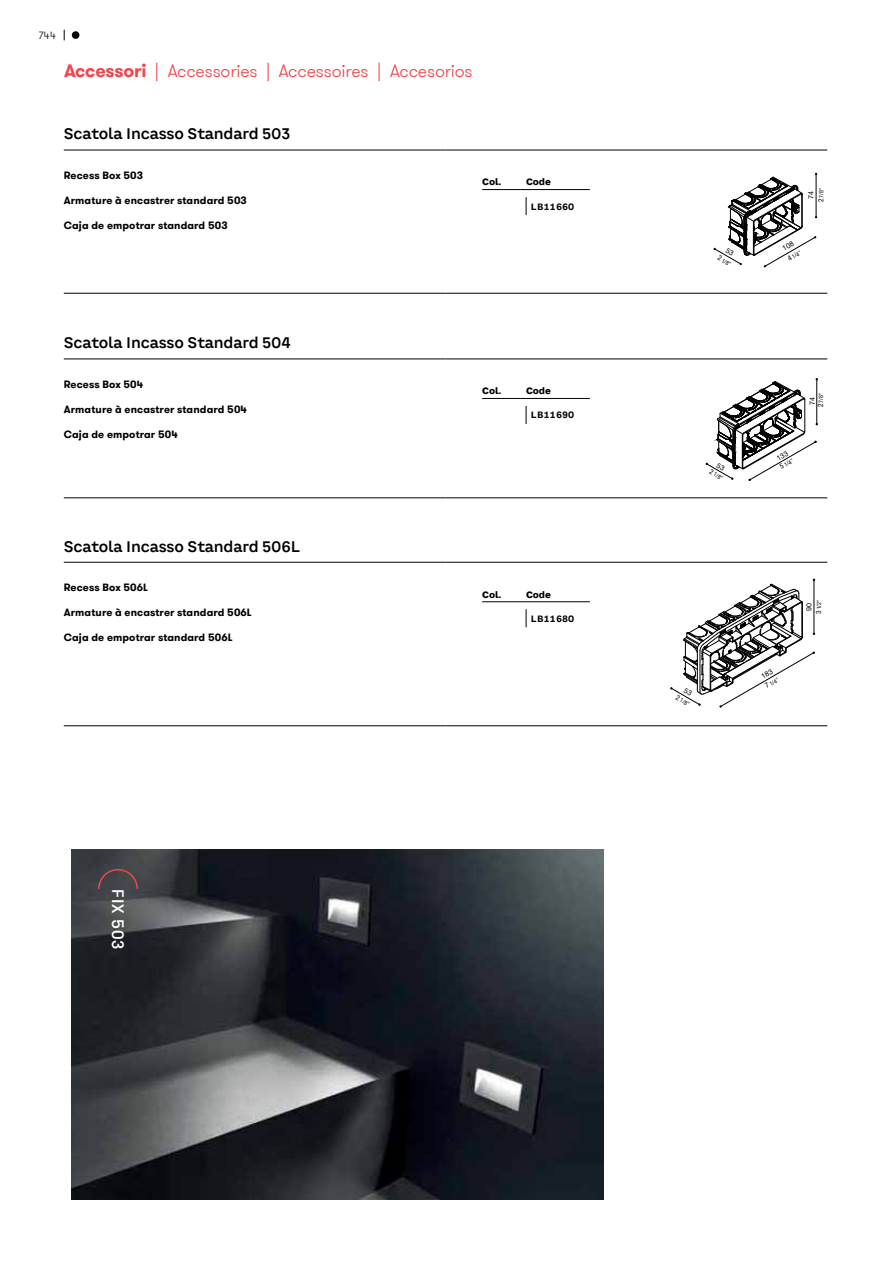
<style>
.page{position:relative;width:893px;height:1263px;background:#fff}
.page>*{position:absolute;margin:0;border:0;box-sizing:border-box;transform-origin:0 0}
.t1{font:300 18px "GT Walsheim Pro";letter-spacing:-.01em;color:#ef464e}
.t2{font:500 16.5px "GT Walsheim Pro";letter-spacing:.055em;color:#fff}
.t3{font:600 15px "CA Saygon Text";letter-spacing:-.01em;color:#040000}
.t4{font:700 10.5px "GT Walsheim Pro";letter-spacing:.01em;color:#040000}
.t5{font:300 10.5px "GT Walsheim Pro";color:#040000}
.t6{font:800 9px "CA Saygon Text";letter-spacing:-.01em;color:#040000}
.t7{font:9px "CA Saygon Text Bold Monospa";color:#040000}
.t8{font:7.2px "Helvetica Neue LTW1 G";color:#000}
.t9{font:condensed 6px "Helvetica Neue LTW1 G";color:#000}
.s1{font-weight:700}
.s2{font-size:7.2px}
</style>
<div class="page">
<hr style="left:64px;top:150px;width:381px;height:1px;background:#040000">
<hr style="left:64px;top:293px;width:381px;height:1px;background:#040000">
<hr style="left:446px;top:150px;width:381px;height:1px;background:#040000">
<hr style="left:446px;top:293px;width:381px;height:1px;background:#040000">
<hr style="left:482px;top:189px;width:108px;height:1px;background:#040000">
<svg style="left:526px;top:197px;width:1px;height:18px"></svg>
<hr style="left:64px;top:359px;width:381px;height:1px;background:#040000">
<hr style="left:64px;top:498px;width:381px;height:1px;background:#040000">
<hr style="left:446px;top:359px;width:381px;height:1px;background:#040000">
<hr style="left:446px;top:498px;width:381px;height:1px;background:#040000">
<hr style="left:482px;top:398px;width:108px;height:1px;background:#040000">
<svg style="left:526px;top:406px;width:1px;height:18px"></svg>
<hr style="left:64px;top:562px;width:381px;height:1px;background:#040000">
<hr style="left:64px;top:725px;width:381px;height:1px;background:#040000">
<hr style="left:446px;top:562px;width:381px;height:1px;background:#040000">
<hr style="left:446px;top:725px;width:381px;height:1px;background:#040000">
<hr style="left:482px;top:601px;width:108px;height:1px;background:#040000">
<svg style="left:526px;top:609px;width:1px;height:18px"></svg>
<div style="left:72px;top:31px;width:7px;height:8px;background:#040000;border-radius:50%"></div>
<img style="left:72px;top:849px;width:531px;height:350px">
<svg style="left:97px;top:868px;width:42px;height:22px"></svg>
<svg style="left:713px;top:173px;width:104px;height:94px"></svg>
<svg style="left:706px;top:378px;width:112px;height:103px"></svg>
<svg style="left:670px;top:579px;width:145px;height:129px"></svg>
<p class="t5" style="left:39px;top:28px;width:19px">744</p>
<h1 class="t1" style="left:64px;top:59px;width:410px"><span class="s1">Accessori</span> | Accessories | Accessoires | Accesorios</h1>
<h3 class="t3" style="left:64px;top:129px;width:228px">Scatola Incasso Standard 503</h3>
<p class="t4" style="left:64px;top:168px;width:81px">Recess Box 503</p>
<p class="t4" style="left:64px;top:194px;width:185px">Armature à encastrer standard 503</p>
<p class="t4" style="left:64px;top:219px;width:165px">Caja de empotrar standard 503</p>
<p class="t6" style="left:482px;top:179px;width:21px">Col.</p>
<p class="t6" style="left:526px;top:179px;width:26px">Code</p>
<p class="t7" style="left:530px;top:201px;width:46px">LB11660</p>
<h3 class="t3" style="left:64px;top:338px;width:229px">Scatola Incasso Standard 504</h3>
<p class="t4" style="left:64px;top:377px;width:81px">Recess Box 504</p>
<p class="t4" style="left:64px;top:402px;width:185px">Armature à encastrer standard 504</p>
<p class="t4" style="left:64px;top:428px;width:116px">Caja de empotrar 504</p>
<h3 class="t3" style="left:64px;top:541px;width:238px">Scatola Incasso Standard 506L</h3>
<p class="t4" style="left:64px;top:580px;width:86px">Recess Box 506L</p>
<p class="t4" style="left:64px;top:606px;width:189px">Armature à encastrer standard 506L</p>
<p class="t4" style="left:64px;top:631px;width:170px">Caja de empotrar standard 506L</p>
<p class="t6" style="left:482px;top:388px;width:21px">Col.</p>
<p class="t6" style="left:526px;top:388px;width:26px">Code</p>
<p class="t7" style="left:530px;top:410px;width:46px">LB11690</p>
<p class="t6" style="left:482px;top:591px;width:21px">Col.</p>
<p class="t6" style="left:526px;top:591px;width:26px">Code</p>
<p class="t7" style="left:530px;top:613px;width:46px">LB11680</p>
<h2 class="t2" style="left:128px;top:889px;width:62px;rotate:90deg">FIX 503</h2>
<p class="t8" style="left:807px;top:199px;width:10px;rotate:-90deg">74</p>
<p class="t9" style="left:818px;top:202px;width:16px;rotate:-90deg"><span class="s2">2</span> 7/8"</p>
<p class="t9" style="left:720px;top:255px;width:16px;rotate:30deg"><span class="s2">2</span> 1/8"</p>
<p class="t9" style="left:787px;top:256px;width:16px;rotate:-30deg"><span class="s2">4</span> 1/4"</p>
<p class="t9" style="left:711px;top:468px;width:16px;rotate:30deg"><span class="s2">2</span> 1/8"</p>
<p class="t8" style="left:808px;top:405px;width:10px;rotate:-90deg">74</p>
<p class="t9" style="left:818px;top:407px;width:16px;rotate:-90deg"><span class="s2">2</span> 7/8"</p>
<p class="t9" style="left:779px;top:465px;width:16px;rotate:-30deg"><span class="s2">5</span> 1/4"</p>
<p class="t9" style="left:678px;top:694px;width:16px;rotate:30deg"><span class="s2">2</span> 1/8"</p>
<p class="t9" style="left:764px;top:684px;width:16px;rotate:-30deg"><span class="s2">7</span> 1/4"</p>
<p class="t8" style="left:805px;top:611px;width:10px;rotate:-90deg">90</p>
<p class="t9" style="left:815px;top:614px;width:16px;rotate:-90deg"><span class="s2">3</span> 1/2"</p>
</div>
